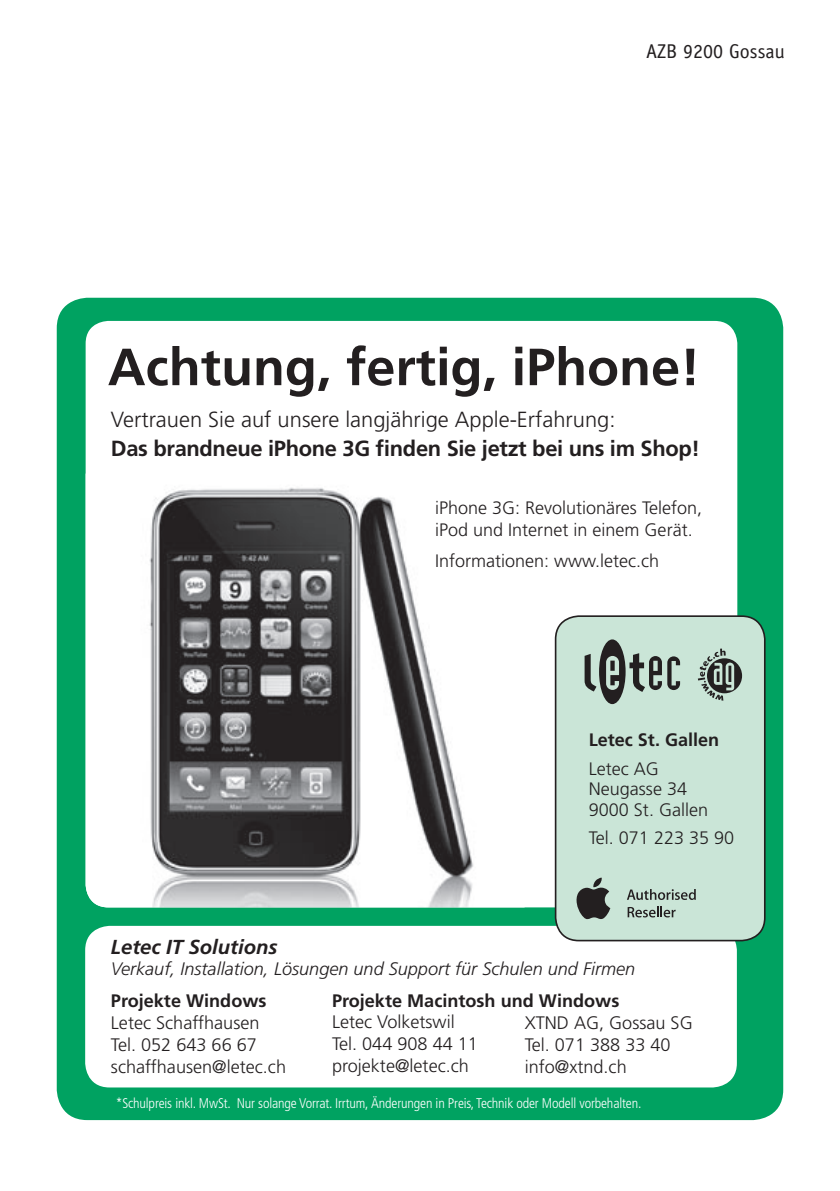
<style>
.page{position:relative;width:840px;height:1191px;background:#fff}
.page>*{position:absolute;margin:0;border:0;box-sizing:border-box;transform-origin:0 0}
.t1{font:700 52.2px "Frutiger";color:#231f20}
.t2{font:300 21.8px "Frutiger";color:#231f20}
.t3{font:700 21.8px "Frutiger";letter-spacing:-.015em;color:#231f20}
.t4{font:italic 700 20.2px "Frutiger";color:#231f20}
.t5{font:20px "Officina Sans";color:#231f20}
.t6{font:300 18px/21.8px "Frutiger";color:#231f20}
.t7{font:italic 300 18px "Frutiger";color:#231f20}
.t8{font:700 18px "Frutiger";color:#231f20}
.t9{font:300 condensed 14px "Frutiger";letter-spacing:-.01em;color:#fff}
</style>
<div class="page">
<div style="left:57px;top:298px;width:725px;height:822px;background:#00a261;border-radius:31px"></div>
<div style="left:86px;top:321px;width:651px;height:586px;background:#fff;border-radius:23px"></div>
<img style="left:86px;top:487px;width:388px;height:420px">
<div style="left:85px;top:926px;width:651px;height:161px;background:#fff;border-radius:24px"></div>
<div style="left:555px;top:616px;width:209px;height:324px;background:#cae5d7;border-radius:23px"></div>
<div style="left:554px;top:615px;width:211px;height:326px;border:2px solid #231f20;border-radius:23px"></div>
<svg style="left:667px;top:656px;width:12px;height:34px"></svg>
<svg style="left:584px;top:639px;width:77px;height:65px"></svg>
<svg style="left:697px;top:648px;width:44px;height:52px"></svg>
<svg style="left:576px;top:877px;width:34px;height:42px"></svg>
<svg style="left:627px;top:889px;width:68px;height:11px"></svg>
<svg style="left:627px;top:906px;width:48px;height:11px"></svg>
<p class="t5" style="left:645px;top:39px;width:140px">AZB 9200 Gossau</p>
<h1 class="t1" style="left:108px;top:336px;width:593px">Achtung, fertig, iPhone!</h1>
<p class="t2" style="left:111px;top:407px;width:506px">Vertrauen Sie auf unsere langjährige Apple-Erfahrung:</p>
<p class="t3" style="left:111px;top:436px;width:590px">Das brandneue iPhone 3G finden Sie jetzt bei uns im Shop!</p>
<p class="t6" style="left:435px;top:497px;width:268px">iPhone 3G: Revolutionäres Telefon, iPod und Internet in einem Gerät.</p>
<p class="t6" style="left:435px;top:550px;width:226px">Informationen: www.letec.ch</p>
<p class="t8" style="left:588px;top:729px;width:132px">Letec St. Gallen</p>
<p class="t6" style="left:588px;top:758px;width:121px;line-height:20.4px">Letec AG<br>Neugasse 34<br>9000 St. Gallen</p>
<p class="t6" style="left:588px;top:827px;width:147px">Tel. 071 223 35 90</p>
<p class="t4" style="left:111px;top:934px;width:168px">Letec IT Solutions</p>
<p class="t7" style="left:111px;top:959px;width:525px">Verkauf, Installation, Lösungen und Support für Schulen und Firmen</p>
<p class="t8" style="left:111px;top:990px;width:157px">Projekte Windows</p>
<p class="t6" style="left:111px;top:1012px;width:176px">Letec Schaffhausen<br>Tel. 052 643 66 67 schaffhausen@letec.ch</p>
<p class="t8" style="left:332px;top:989px;width:289px">Projekte Macintosh und Windows</p>
<p class="t6" style="left:332px;top:1011px;width:147px">Letec Volketswil<br>Tel. 044 908 44 11 projekte@letec.ch</p>
<p class="t6" style="left:524px;top:1012px;width:169px">XTND AG, Gossau SG<br>Tel. 071 388 33 40 info@xtnd.ch</p>
<p class="t9" style="left:116px;top:1095px;width:527px">*Schulpreis inkl. MwSt. Nur solange Vorrat. Irrtum, Änderungen in Preis, Technik oder Modell vorbehalten.</p>
</div>
